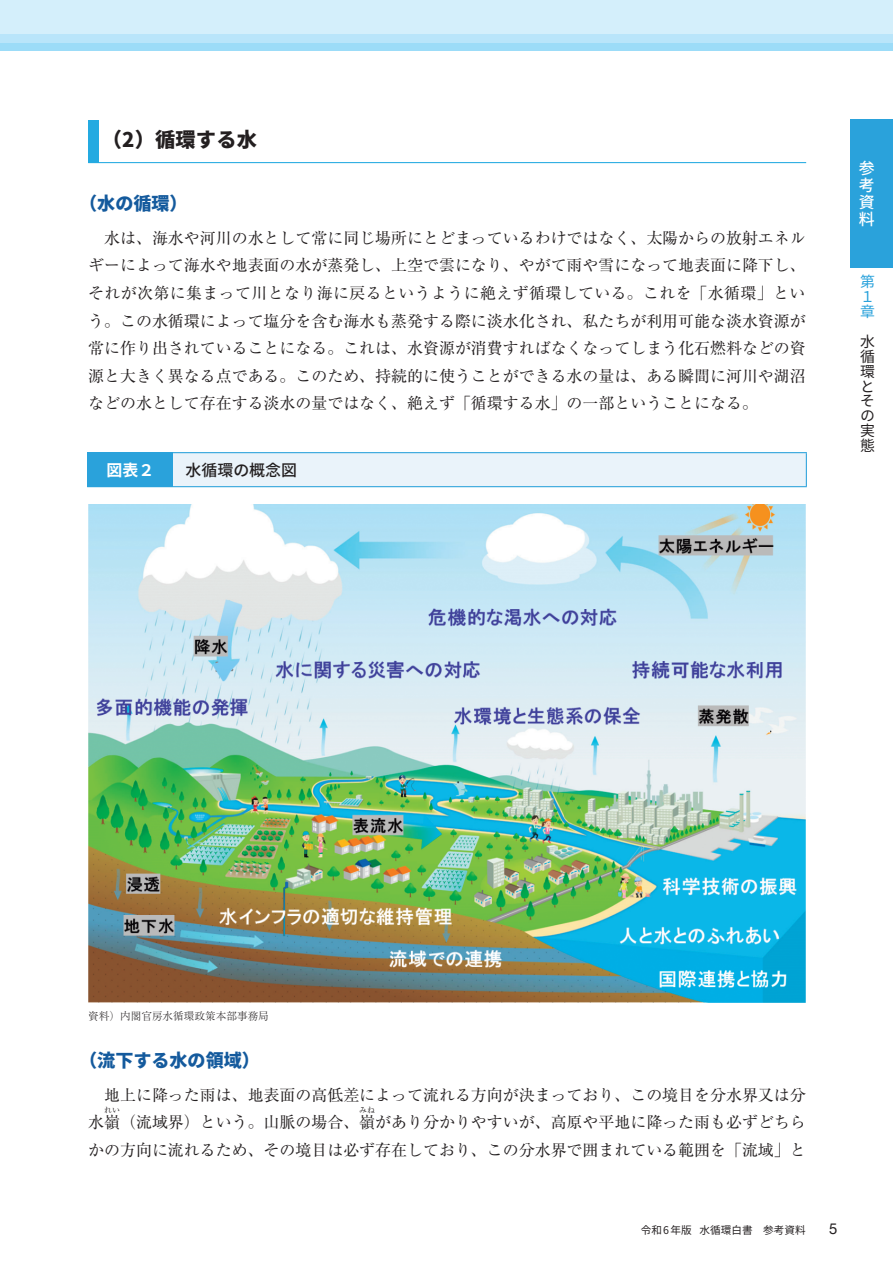
<style>
.page{position:relative;width:893px;height:1263px;background:#fff}
.page>*{position:absolute;margin:0;border:0;box-sizing:border-box;transform-origin:0 0}
.t1{font:900 20.25px "Noto Sans CJ Kjp";letter-spacing:.01em;color:#231f20}
.t2{font:900 18px "Noto Sans CJ Kjp";color:#145a9d}
.t3{font:15.9px/27.6px "Ryumin Pr 6 N";color:#231f20;text-align:justify}
.t4{font:500 15.9px "Noto Sans CJ Kjp";color:#231f20}
.t5{font:500 15.9px/16.8px "Noto Sans CJ Kjp";color:#fff;text-align:justify}
.t6{font:700 15.9px "Noto Sans CJ Kjp";color:#fff}
.t7{font:14.85px/14.9px "Noto Sans CJ Kjp";color:#231f20}
.t8{font:14.85px/14.9px "Noto Sans CJ Kjp";color:#2aa2db;text-align:justify}
.t9{font:14.85px "Helvetica Neue";color:#231f20}
.t10{font:300 10.65px "Ryumin Pr 6 N";color:#231f20}
.t11{font:10.65px "Noto Sans CJ Kjp";color:#231f20}
.t12{font:7.95px "Ryumin Pr 6 N";color:#231f20}
</style>
<div class="page">
<div style="left:0;top:0;width:893px;height:51px;background:#9cdcf8"></div>
<div style="left:0;top:0;width:893px;height:43px;background:#b9e5fa"></div>
<div style="left:0;top:0;width:893px;height:34px;background:#d4effb"></div>
<div style="left:88px;top:121px;width:11px;height:42px;background:#24aae1"></div>
<hr style="left:88px;top:162px;width:718px;height:1px;background:#24aae1">
<div style="left:88px;top:453px;width:85px;height:34px;background:#2aa2db"></div>
<div style="left:173px;top:453px;width:633px;height:34px;background:#eaf3fa"></div>
<hr style="left:87px;top:453px;width:1px;height:33px;background:#2aa2db">
<hr style="left:87px;top:452px;width:86px;height:1px;background:#2aa2db">
<hr style="left:87px;top:486px;width:86px;height:1px;background:#2aa2db">
<hr style="left:173px;top:452px;width:634px;height:1px;background:#2aa2db">
<hr style="left:806px;top:453px;width:1px;height:33px;background:#2aa2db">
<hr style="left:173px;top:486px;width:634px;height:1px;background:#2aa2db">
<img style="left:88px;top:504px;width:718px;height:498px">
<div style="left:850px;top:119px;width:43px;height:149px;background:#2aa2db"></div>
<p class="t1" style="left:102px;top:129px;width:157px">（2）循環する水</p>
<p class="t2" style="left:79px;top:194px;width:110px">（水の循環）</p>
<p class="t3" style="left:88px;top:223px;width:719px;text-indent:16px">水は、海水や河川の水として常に同じ場所にとどまっているわけではなく、太陽からの放射エネルギーによって海水や地表面の水が蒸発し、上空で雲になり、やがて雨や雪になって地表面に降下し、それが次第に集まって川となり海に戻るというように絶えず循環している。これを「水循環」という。この水循環によって塩分を含む海水も蒸発する際に淡水化され、私たちが利用可能な淡水資源が常に作り出されていることになる。これは、水資源が消費すればなくなってしまう化石燃料などの資源と大きく異なる点である。このため、持続的に使うことができる水の量は、ある瞬間に河川や湖沼などの水として存在する淡水の量ではなく、絶えず「循環する水」の一部ということになる。</p>
<p class="t6" style="left:107px;top:461px;width:49px">図表２</p>
<p class="t4" style="left:185px;top:461px;width:113px">水循環の概念図</p>
<p class="t5" style="left:859px;top:161px;width:17px">参考資料</p>
<p class="t8" style="left:860px;top:275px;width:16px">第1章</p>
<p class="t7" style="left:860px;top:334px;width:16px">水循環とその実態</p>
<p class="t10" style="left:88px;top:1008px;width:182px">資料）内閣官房水循環政策本部事務局</p>
<p class="t2" style="left:79px;top:1050px;width:182px">（流下する水の領域）</p>
<p class="t3" style="left:88px;top:1080px;width:719px;text-align:right">地上に降った雨は、地表面の高低差によって流れる方向が決まっており、この境目を分水界又は分水嶺（流域界）という。山脈の場合、嶺があり分かりやすいが、高原や平地に降った雨も必ずどちら</p>
<p class="t12" style="left:104px;top:1104px;width:17px">れい</p>
<p class="t12" style="left:359px;top:1104px;width:17px">みね</p>
<p class="t3" style="left:88px;top:1135px;width:719px">かの方向に流れるため、その境目は必ず存在しており、この分水界で囲まれている範囲を「流域」と</p>
<p class="t11" style="left:641px;top:1224px;width:167px">令和 6 年版 水循環白書　参考資料</p>
<p class="t9" style="left:829px;top:1218px;width:10px">5</p>
</div>
